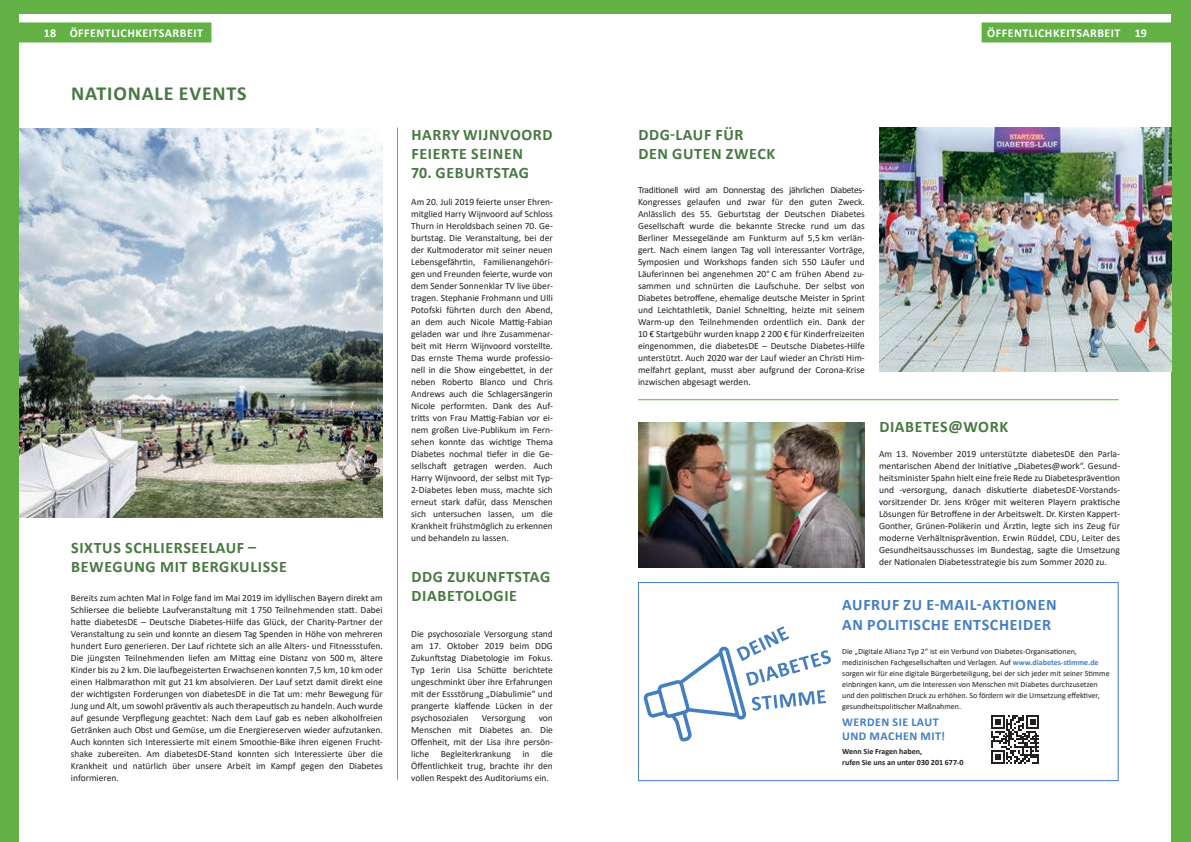
<style>
.page{position:relative;width:1191px;height:842px;background:#63b045}
.page>*{position:absolute;margin:0;border:0;box-sizing:border-box;transform-origin:0 0}
.t1{font:700 20px "Calibri";letter-spacing:.04em;color:#477842}
.t2{font:700 16px/19.2px "Calibri";letter-spacing:.04em;color:#477842}
.t3{font:700 16px/19.2px "Calibri";letter-spacing:.04em;color:#437ec1}
.t4{font:700 12px "Calibri";letter-spacing:.04em;color:#fff}
.t5{font:700 12px/14.4px "Calibri";letter-spacing:.04em;color:#437ec1}
.t6{font:9.5px/12px "Calibri";color:#231f20;text-align:justify}
.t7{font:8px/11px "Calibri";color:#231f20}
.t8{font:700 8px/11px "Calibri";color:#231f20}
.s1{font-weight:700;color:#437ec1}
</style>
<div class="page">
<div style="left:20px;top:14px;width:1151px;height:828px;background:#fff"></div>
<img style="left:20px;top:128px;width:363px;height:389px">
<div style="left:981px;top:22px;width:210px;height:20px;background:#63b045"></div>
<div style="left:0;top:22px;width:211px;height:20px;background:#63b045"></div>
<img style="left:638px;top:422px;width:227px;height:145px">
<hr style="left:397px;top:128px;width:1px;height:652px;background:#63b045">
<img style="left:879px;top:128px;width:292px;height:243px">
<hr style="left:638px;top:399px;width:480px;height:1px;background:#63b045">
<svg style="left:643px;top:626px;width:188px;height:115px"></svg>
<svg style="left:991px;top:715px;width:48px;height:48px"></svg>
<div style="left:638px;top:582px;width:480px;height:199px;border:1px solid #437ec1"></div>
<p class="t4" style="left:44px;top:27px;width:14px">18</p>
<p class="t4" style="left:70px;top:27px;width:135px">ÖFFENTLICHKEITSARBEIT</p>
<p class="t4" style="left:987px;top:27px;width:161px">ÖFFENTLICHKEITSARBEIT 19</p>
<h1 class="t1" style="left:71px;top:84px;width:177px">NATIONALE EVENTS</h1>
<h2 class="t2" style="left:71px;top:538px;width:217px">SIXTUS SCHLIERSEELAUF –<br>BEWEGUNG MIT BERGKULISSE</h2>
<p class="t6" style="left:71px;top:593px;width:313px">Bereits zum achten Mal in Folge fand im Mai 2019 im idyllischen Bayern direkt am Schliersee die beliebte Laufveranstaltung mit 1 750 Teilnehmenden statt. Dabei hatte diabetesDE – Deutsche Diabetes-Hilfe das Glück, der Charity-Partner der Veranstaltung zu sein und konnte an diesem Tag Spenden in Höhe von mehreren hundert Euro generieren. Der Lauf richtete sich an alle Alters- und Fitnessstufen.<br>Die jüngsten Teilnehmenden liefen am Mittag eine Distanz von 500 m, ältere Kinder bis zu 2 km. Die laufbegeisterten Erwachsenen konnten 7,5 km, 10 km oder einen Halbmarathon mit gut 21 km absolvieren. Der Lauf setzt damit direkt eine der wichtigsten Forderungen von diabetesDE in die Tat um: mehr Bewegung für Jung und Alt, um sowohl präventiv als auch therapeutisch zu handeln. Auch wurde auf gesunde Verpflegung geachtet: Nach dem Lauf gab es neben alkoholfreien Getränken auch Obst und Gemüse, um die Energiereserven wieder aufzutanken.<br>Auch konnten sich Interessierte mit einem Smoothie-Bike ihren eigenen Frucht&shy;shake zubereiten. Am diabetesDE-Stand konnten sich Interessierte über die Krankheit und natürlich über unsere Arbeit im Kampf gegen den Diabetes informieren.</p>
<h2 class="t2" style="left:411px;top:125px;width:143px">HARRY WIJNVOORD<br>FEIERTE SEINEN</h2>
<h2 class="t2" style="left:411px;top:163px;width:119px">70. GEBURTSTAG</h2>
<p class="t6" style="left:411px;top:196px;width:143px">Am 20. Juli 2019 feierte unser Ehren&shy;mitglied Harry Wijnvoord auf Schloss Thurn in Heroldsbach seinen 70. Ge&shy;burtstag. Die Veranstaltung, bei der der Kultmoderator mit seiner neuen Lebensgefährtin, Familienangehöri&shy;gen und Freunden feierte, wurde von dem Sender Sonnenklar TV live über&shy;tragen. Stephanie Frohmann und Ulli Potofski führten durch den Abend, an dem auch Nicole Mattig-Fabian geladen war und ihre Zusammenar&shy;beit mit Herrn Wijnvoord vorstellte.<br>Das ernste Thema wurde professio&shy;nell in die Show eingebettet, in der neben Roberto Blanco und Chris Andrews auch die Schlagersängerin Nicole performten. Dank des Auf&shy;tritts von Frau Mattig-Fabian vor ei&shy;nem großen Live-Publikum im Fern&shy;sehen konnte das wichtige Thema Diabetes nochmal tiefer in die Ge&shy;sellschaft getragen werden. Auch Harry Wijnvoord, der selbst mit Typ-2-Diabetes leben muss, machte sich erneut stark dafür, dass Menschen sich untersuchen lassen, um die Krankheit frühstmöglich zu erkennen und behandeln zu lassen.</p>
<h2 class="t2" style="left:411px;top:567px;width:140px">DDG ZUKUNFTSTAG<br>DIABETOLOGIE</h2>
<p class="t6" style="left:411px;top:628px;width:143px">Die psychosoziale Versorgung stand am 17. Oktober 2019 beim DDG Zukunftstag Diabetologie im Fokus.<br>Typ 1erin Lisa Schütte berichtete ungeschminkt über ihre Erfahrungen mit der Essstörung „Diabulimie“ und prangerte klaffende Lücken in der psychosozialen</p>
<p class="t6" style="left:482px;top:712px;width:45px">Versorgung</p>
<p class="t6" style="left:411px;top:712px;width:143px;text-indent:128px">von Menschen mit Diabetes an. Die Offenheit, mit der Lisa ihre persön&shy;liche Begleiterkrankung in die Öffentlichkeit trug, brachte ihr den vollen Respekt des Auditoriums ein.</p>
<h2 class="t2" style="left:638px;top:124px;width:138px">DDG-LAUF FÜR<br>DEN GUTEN ZWECK</h2>
<p class="t6" style="left:638px;top:184px;width:228px">Traditionell wird am Donnerstag des jährlichen Diabetes-Kongresses gelaufen und zwar für den guten Zweck.<br>Anlässlich des 55. Geburtstag der Deutschen Diabetes Gesellschaft wurde die bekannte Strecke rund um das Berliner Messegelände am Funkturm auf 5,5 km verlän&shy;gert. Nach einem langen Tag voll interessanter Vorträge, Symposien und Workshops fanden sich 550 Läufer und Läuferinnen bei angenehmen 20° C am frühen Abend zu&shy;sammen und schnürten die Laufschuhe. Der selbst von Diabetes betroffene, ehemalige deutsche Meister in Sprint und Leichtathletik, Daniel Schnelting, heizte mit seinem Warm-up den Teilnehmenden ordentlich ein. Dank der 10 € Startgebühr wurden knapp 2 200 € für Kinderfreizeiten eingenommen, die diabetesDE – Deutsche Diabetes-Hilfe unterstützt. Auch 2020 war der Lauf wieder an Christi Him&shy;melfahrt geplant, musst aber aufgrund der Corona-Krise inzwischen abgesagt werden.</p>
<h2 class="t2" style="left:879px;top:416px;width:130px">DIABETES@WORK</h2>
<p class="t6" style="left:879px;top:448px;width:242px">Am 13. November 2019 unterstützte diabetesDE den Parla&shy;mentarischen Abend der Initiative „Diabetes@work“. Gesund&shy;heitsminister Spahn hielt eine freie Rede zu Diabetes prävention und -versorgung, danach diskutierte diabetesDE-Vorstands&shy;vorsitzender Dr. Jens Kröger mit weiteren Playern praktische Lösungen für Betroffene in der Arbeitswelt. Dr. Kirsten Kappert-Gonther, Grünen-Polikerin und Ärztin, legte sich ins Zeug für moderne Verhältnisprävention. Erwin Rüddel, CDU, Leiter des Gesundheitsausschusses im Bundestag, sagte die Umsetzung der Nationalen Diabetesstrategie bis zum Sommer 2020 zu.</p>
<h2 class="t3" style="left:842px;top:595px;width:216px">AUFRUF ZU E-MAIL-AKTIONEN<br>AN POLITISCHE ENTSCHEIDER</h2>
<p class="t7" style="left:842px;top:645px;width:269px">Die „Digitale Allianz Typ 2“ ist ein Verbund von Diabetes-Organisationen, medizinischen Fachgesellschaften und Verlagen. Auf <span class="s1">www.diabetes-stimme.de </span>sorgen wir für eine digitale Bürgerbeteiligung, bei der sich jeder mit seiner Stimme einbringen kann, um die Interessen von Menschen mit Diabetes durchzusetzen und den politischen Druck zu erhöhen. So fördern wir die Umsetzung effektiver, gesundheitspolitischer Maßnahmen.</p>
<p class="t5" style="left:842px;top:715px;width:104px">WERDEN SIE LAUT<br>UND MACHEN MIT!</p>
<p class="t8" style="left:842px;top:746px;width:123px">Wenn Sie Fragen haben,<br>rufen Sie uns an unter 030 201 677-0</p>
</div>
